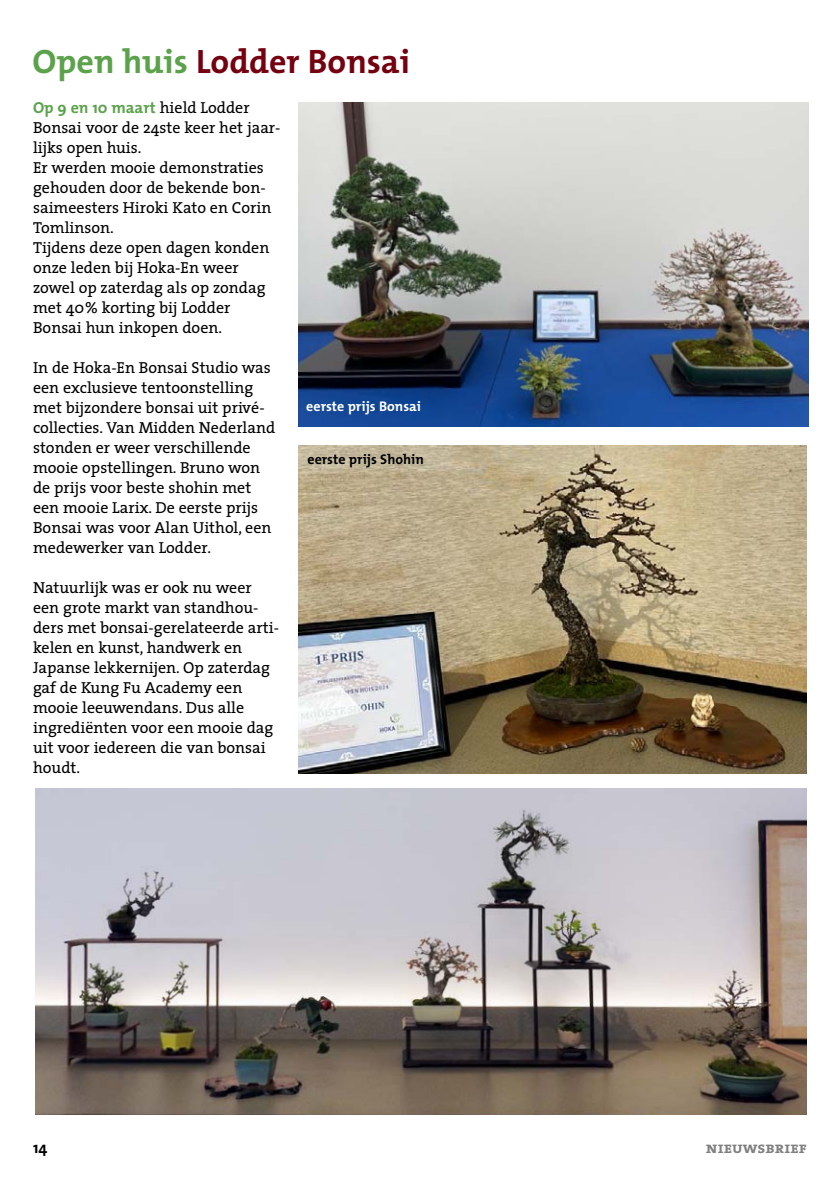
<style>
.page{position:relative;width:840px;height:1190px;background:#fff}
.page>*{position:absolute;margin:0;border:0;box-sizing:border-box;transform-origin:0 0}
.t1{font:700 34px "The Mix";color:#740010}
.t2{font:16px/20px "The Serif";color:#000}
.t3{font:700 16px "The Mix";color:#5ba24b}
.t4{font:16px "The Serif Bold Caps";color:#808080}
.t5{font:700 16px "The Mix";color:#000}
.t6{font:700 14px "The Mix";color:#000}
.t7{font:700 14px "The Mix";color:#fff}
.s1{color:#5ba24b}
.s2{font-family:"The Serif";font-weight:400;color:#000}
</style>
<div class="page">
<img style="left:299px;top:102px;width:509px;height:324px">
<img style="left:35px;top:789px;width:772px;height:326px">
<img style="left:298px;top:446px;width:509px;height:327px">
<h1 class="t1" style="left:33px;top:49px;width:379px"><span class="s1">Open huis</span> Lodder Bonsai</h1>
<p class="t3" style="left:33px;top:102px;width:218px">Op 9 en 10 maart <span class="s2">hield Lodder</span></p>
<p class="t2" style="left:33px;top:120px;width:249px">Bonsai voor de 24ste keer het jaar&shy;lijks open huis.<br>Er werden mooie demonstraties gehouden door de bekende bon&shy;saimeesters Hiroki Kato en Corin<br>Tomlinson.<br>Tijdens deze open dagen konden onze leden bij Hoka-En weer zowel op zaterdag als op zondag met 40% korting bij Lodder<br>Bonsai hun inkopen doen.</p>
<p class="t2" style="left:33px;top:360px;width:244px">In de Hoka-En Bonsai Studio was een exclusieve tentoonstelling met bijzondere bonsai uit privé&shy;collecties. Van Midden Nederland stonden er weer verschillende mooie opstellingen. Bruno won de prijs voor beste shohin met een mooie Larix. De eerste prijs<br>Bonsai was voor Alan Uithol, een medewerker van Lodder.</p>
<p class="t2" style="left:33px;top:580px;width:247px">Natuurlijk was er ook nu weer een grote markt van standhou&shy;ders met bonsai-gerelateerde arti&shy;kelen en kunst, handwerk en<br>Japanse lekkernijen. Op zaterdag gaf de Kung Fu Academy een mooie leeuwendans. Dus alle ingrediënten voor een mooie dag uit voor iedereen die van bonsai houdt.</p>
<p class="t7" style="left:306px;top:400px;width:116px">eerste prijs Bonsai</p>
<p class="t6" style="left:308px;top:454px;width:118px">eerste prijs Shohin</p>
<p class="t5" style="left:33px;top:1141px;width:16px">14</p>
<p class="t4" style="left:706px;top:1138px;width:103px">nieuwsbrief</p>
</div>
